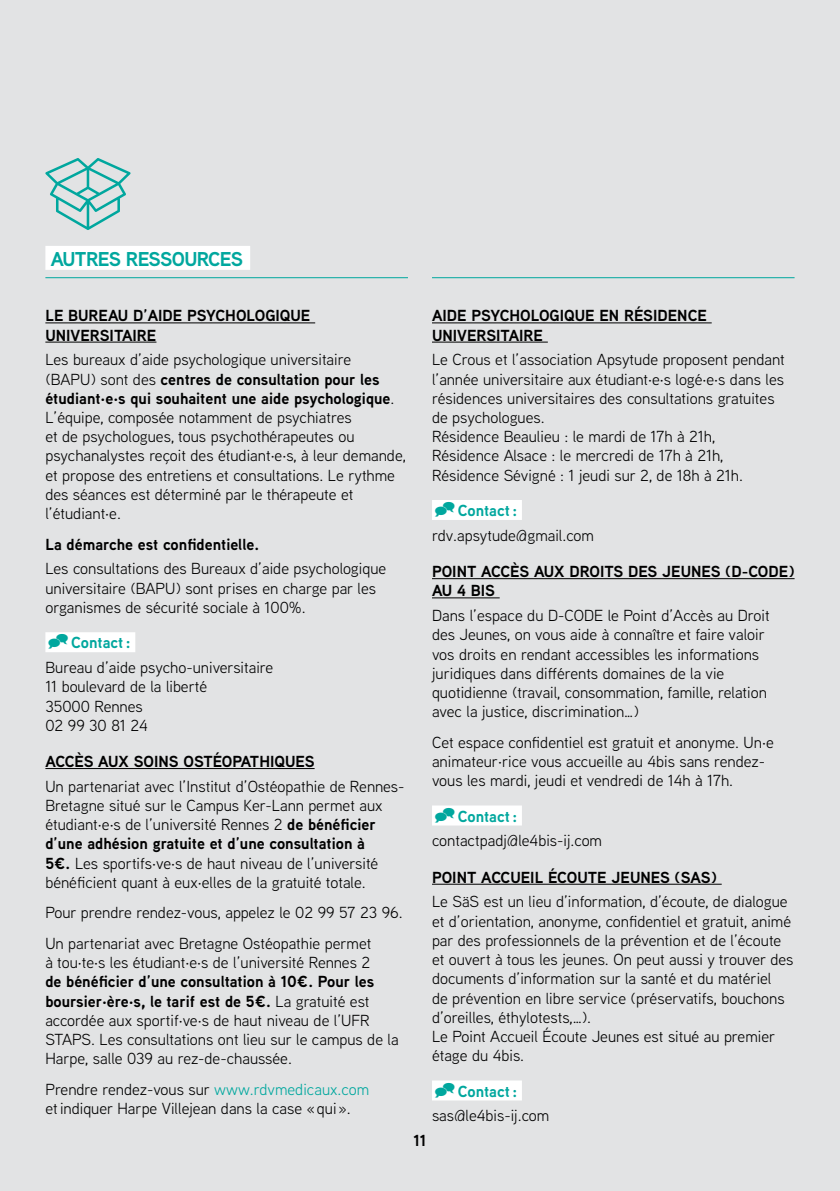
<style>
.page{position:relative;width:840px;height:1191px;background:#fff}
.page>*{position:absolute;margin:0;border:0;box-sizing:border-box;transform-origin:0 0}
.t1{font:700 20px "Aaux Next";letter-spacing:-.03em;color:#00a79e}
.t2{font:16px/19.2px "Aaux Next";color:#000}
.t3{font:700 16px/19.2px "Aaux Next";color:#000}
.t4{font:700 16px "Aaux Next";color:#00a79e}
.s1{font-weight:700}
.s2{color:#00a79e}
</style>
<div class="page">
<div style="left:0;top:0;width:839px;height:1191px;background:#e2e3e4"></div>
<hr style="left:45px;top:277px;width:363px;height:1px;background:#00a79e">
<div style="left:45px;top:246px;width:205px;height:24px;background:#fff"></div>
<hr style="left:45px;top:322px;width:270px;height:1px;background:#000">
<hr style="left:45px;top:342px;width:111px;height:1px;background:#000">
<div style="left:45px;top:632px;width:90px;height:20px;background:#fff"></div>
<hr style="left:45px;top:768px;width:269px;height:1px;background:#000">
<hr style="left:432px;top:277px;width:362px;height:1px;background:#00a79e">
<hr style="left:432px;top:322px;width:279px;height:1px;background:#000">
<hr style="left:432px;top:342px;width:115px;height:1px;background:#000">
<div style="left:432px;top:500px;width:89px;height:20px;background:#fff"></div>
<hr style="left:432px;top:578px;width:362px;height:1px;background:#000">
<hr style="left:432px;top:597px;width:67px;height:1px;background:#000">
<div style="left:432px;top:805px;width:89px;height:20px;background:#fff"></div>
<hr style="left:432px;top:883px;width:289px;height:1px;background:#000">
<div style="left:432px;top:1080px;width:89px;height:20px;background:#fff"></div>
<svg style="left:45px;top:158px;width:85px;height:72px"></svg>
<p class="t1" style="left:51px;top:245px;width:191px">Autres ressources</p>
<p class="t3" style="left:45px;top:306px;width:266px">Le bureau d’aide psychologique universitaire</p>
<p class="t2" style="left:45px;top:350px;width:362px">Les bureaux d’aide psychologique universitaire<br>(BAPU) sont des <span class="s1">centres de consultation pour les étudiant·e·s qui souhaitent une aide psychologique</span>.<br>L’équipe, composée notamment de psychiatres<br>et de psychologues, tous psychothérapeutes ou psychanalystes reçoit des étudiant·e·s, à leur demande, et propose des entretiens et consultations. Le rythme des séances est déterminé par le thérapeute et l’étudiant·e.</p>
<p class="t3" style="left:45px;top:534px;width:215px">La démarche est confidentielle.</p>
<p class="t2" style="left:45px;top:559px;width:342px">Les consultations des Bureaux d’aide psychologique universitaire (BAPU) sont prises en charge par les organismes de sécurité sociale à 100%.</p>
<p class="t4" style="left:71px;top:631px;width:61px">Contact :</p>
<p class="t2" style="left:45px;top:657px;width:229px">Bureau d’aide psycho-universitaire<br>11 boulevard de la liberté<br>35000 Rennes<br>02 99 30 81 24</p>
<p class="t3" style="left:45px;top:751px;width:268px">Accès aux soins ostéopathiques</p>
<p class="t2" style="left:45px;top:776px;width:360px">Un partenariat avec l’Institut d’Ostéopathie de Rennes-Bretagne situé sur le Campus Ker-Lann permet aux étudiant·e·s de l’université Rennes 2 <span class="s1">de bénéficier d’une adhésion gratuite et d’une consultation à<br>5€.</span> Les sportifs·ve·s de haut niveau de l’université bénéficient quant à eux·elles de la gratuité totale.</p>
<p class="t2" style="left:45px;top:897px;width:358px;line-height:30.6px">Pour prendre rendez-vous, appelez le 02 99 57 23 96.<br>Un partenariat avec Bretagne Ostéopathie permet</p>
<p class="t2" style="left:45px;top:952px;width:326px">à tou·te·s les étudiant·e·s de l’université Rennes 2</p>
<p class="t2" style="left:45px;top:971px;width:354px"><span class="s1">de bénéficier d’une consultation à 10€. Pour les boursier·ère·s, le tarif est de 5€.</span> La gratuité est accordée aux sportif·ve·s de haut niveau de l’UFR STAPS. Les consultations ont lieu sur le campus de la Harpe, salle 039 au rez-de-chaussée.</p>
<p class="t2" style="left:45px;top:1079px;width:325px">Prendre rendez-vous sur <span class="s2">www.rdvmedicaux.com </span>et indiquer Harpe Villejean dans la case « qui ».</p>
<p class="t3" style="left:432px;top:306px;width:276px">Aide psychologique en résidence universitaire</p>
<p class="t2" style="left:432px;top:350px;width:354px">Le Crous et l’association Apsytude proposent pendant l’année universitaire aux étudiant·e·s logé·e·s dans les résidences universitaires des consultations gratuites de psychologues.<br>Résidence Beaulieu : le mardi de 17h à 21h, Résidence Alsace : le mercredi de 17h à 21h, Résidence Sévigné : 1 jeudi sur 2, de 18h à 21h.</p>
<p class="t4" style="left:457px;top:499px;width:61px">Contact :</p>
<p class="t2" style="left:432px;top:525px;width:163px">rdv.apsytude@gmail.com</p>
<p class="t3" style="left:432px;top:561px;width:364px">Point Accès aux Droits des Jeunes (D-Code) au 4 BIS</p>
<p class="t2" style="left:432px;top:605px;width:339px">Dans l’espace du D-CODE le Point d’Accès au Droit des Jeunes, on vous aide à connaître et faire valoir vos droits en rendant accessibles les informations juridiques dans différents domaines de la vie quotidienne (travail, consommation, famille, relation avec la justice, discrimination…)</p>
<p class="t2" style="left:432px;top:732px;width:343px">Cet espace confidentiel est gratuit et anonyme. Un·e animateur·rice vous accueille au 4bis sans rendez&shy;vous les mardi, jeudi et vendredi de 14h à 17h.</p>
<p class="t4" style="left:457px;top:804px;width:61px">Contact :</p>
<p class="t2" style="left:432px;top:830px;width:171px">contactpadj@le4bis-ij.com</p>
<p class="t3" style="left:432px;top:867px;width:286px">Point Accueil Écoute Jeunes (SAS)</p>
<p class="t2" style="left:432px;top:891px;width:363px">Le SäS est un lieu d’information, d’écoute, de dialogue et d’orientation, anonyme, confidentiel et gratuit, animé par des professionnels de la prévention et de l’écoute et ouvert à tous les jeunes. On peut aussi y trouver des documents d’information sur la santé et du matériel<br>de prévention en libre service (préservatifs, bouchons d’oreilles, éthylotests,…).<br>Le Point Accueil Écoute Jeunes est situé au premier étage du 4bis.</p>
<p class="t4" style="left:457px;top:1079px;width:61px">Contact :</p>
<p class="t2" style="left:432px;top:1105px;width:119px">sas@le4bis-ij.com</p>
<p class="t3" style="left:413px;top:1130px;width:14px">11</p>
</div>
